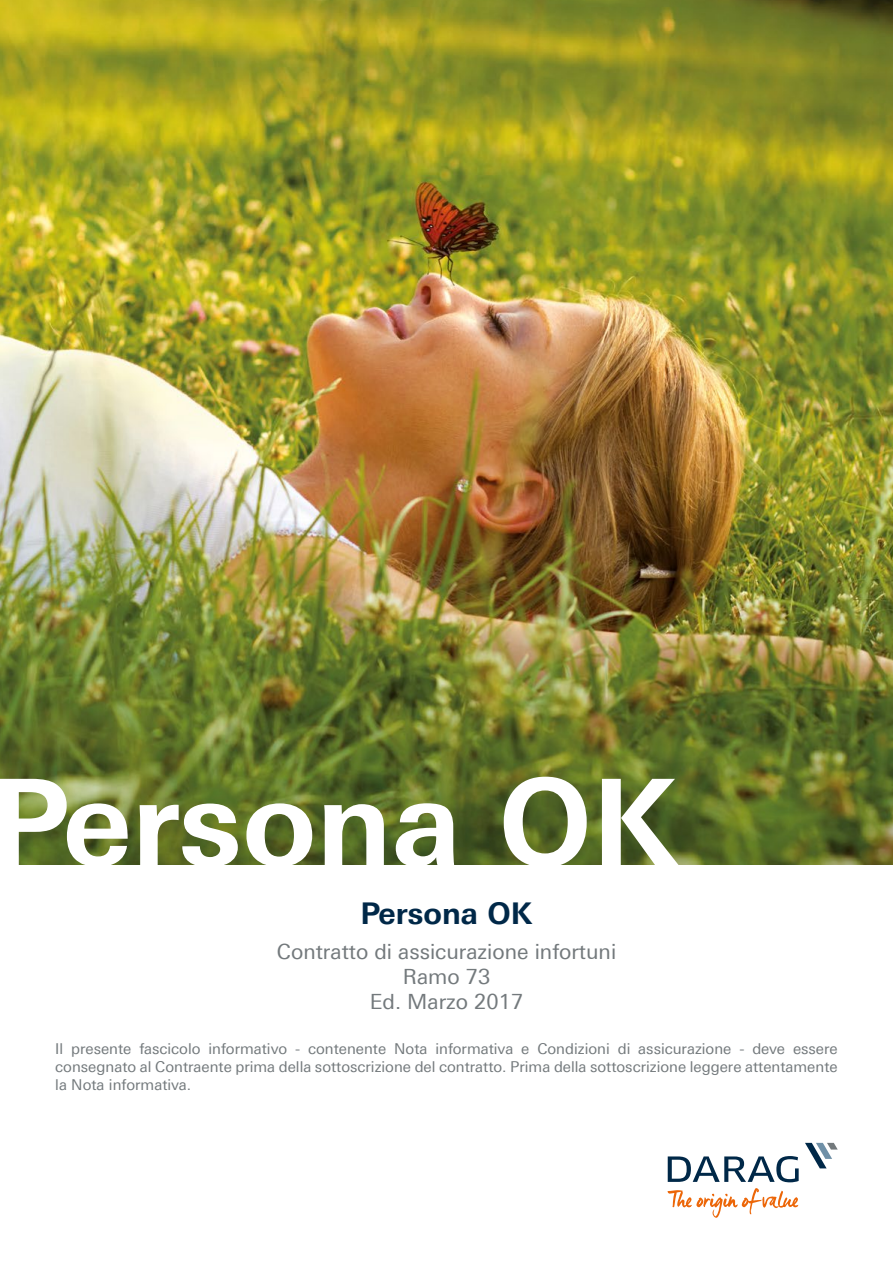
<style>
.page{position:relative;width:893px;height:1263px;background:#fff}
.page>*{position:absolute;margin:0;border:0;box-sizing:border-box;transform-origin:0 0}
.t1{font:700 120px "Linotype Univers 630";color:#fff}
.t2{font:700 30px "Linotype Univers 630";color:#002848}
.t3{font:21px/25.2px "Linotype Univers 430";color:#73797c;text-align:center}
.t4{font:15px/18px "Linotype Univers 430";color:#73797c;text-align:justify}
</style>
<div class="page">
<img style="left:0;top:0;width:893px;height:590px">
<img style="left:0;top:590px;width:893px;height:274px">
<svg style="left:668px;top:1156px;width:131px;height:26px"></svg>
<svg style="left:805px;top:1143px;width:33px;height:25px"></svg>
<svg style="left:668px;top:1188px;width:131px;height:30px"></svg>
<h1 class="t1" style="left:-10px;top:751px;width:690px">Persona OK</h1>
<h2 class="t2" style="left:360px;top:895px;width:174px">Persona OK</h2>
<h3 class="t3" style="left:277px;top:938px;width:341px">Contratto di assicurazione infortuni<br>Ramo 73<br>Ed. Marzo 2017</h3>
<p class="t4" style="left:55px;top:1039px;width:784px">Il presente fascicolo informativo - contenente Nota informativa e Condizioni di assicurazione - deve essere consegnato al Contraente prima della sottoscrizione del contratto. Prima della sottoscrizione leggere attentamente la Nota informativa.</p>
</div>
